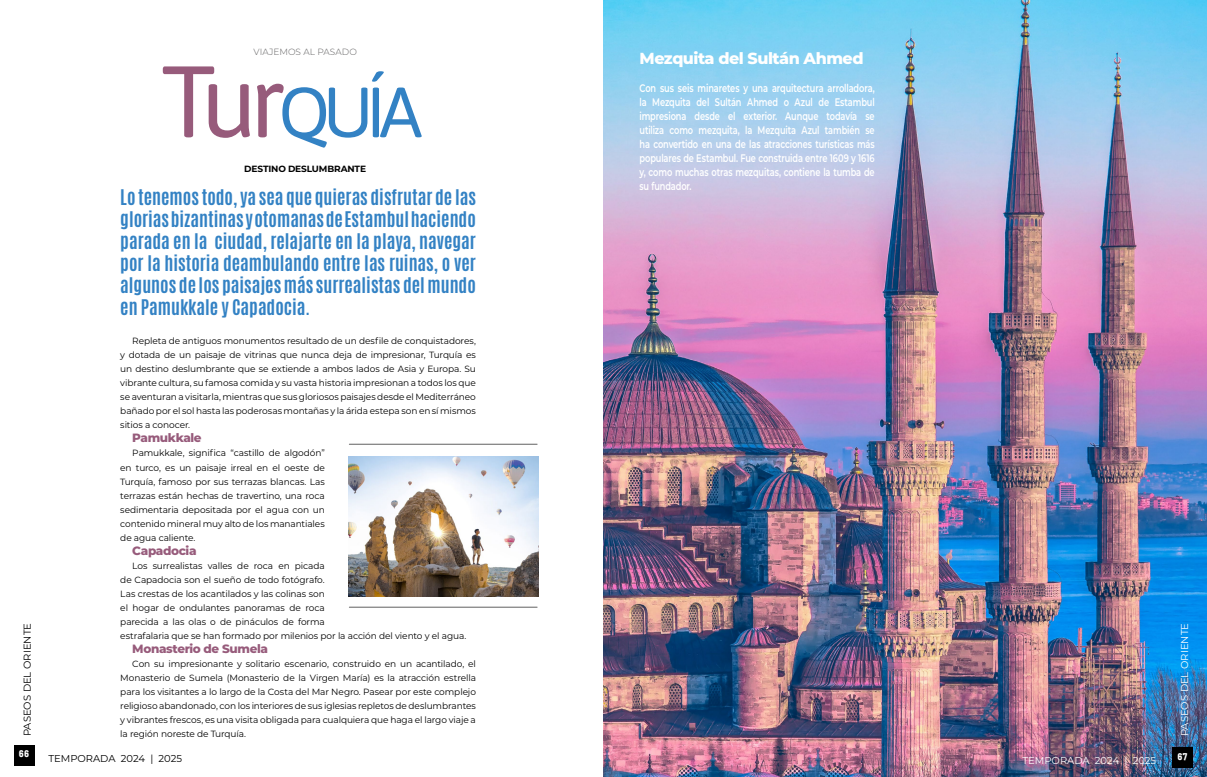
<style>
.page{position:relative;width:1207px;height:777px;background:#fff}
.page>*{position:absolute;margin:0;border:0;box-sizing:border-box;transform-origin:0 0}
.t1{font:70.7px "Asap";color:#3382c4}
.t2{font:700 18px/22px "Antonio";color:#3382c4;text-align:justify}
.t3{font:800 16px "Montserrat";letter-spacing:-.03em;color:#fff}
.t4{font:800 12px "Montserrat";letter-spacing:-.03em;color:#975b7b}
.t5{font:600 11px/14px "Montserrat";letter-spacing:-.015em;color:#fff;text-align:justify;scale:.75 1}
.t6{font:10px "Montserrat";color:#fff}
.t7{font:10px "Montserrat";color:#000}
.t8{font:700 10px "Freeroad";color:#fff}
.t9{font:9px/14px "Montserrat";letter-spacing:-.01em;color:#000;text-align:justify}
.t10{font:700 9px "Montserrat";letter-spacing:-.015em;color:#000}
.t11{font:300 9px "Montserrat";letter-spacing:.005em;color:#616061}
.s1{font-size:101px;color:#975b7b}
</style>
<div class="page">
<img style="left:603px;top:0;width:604px;height:776px">
<hr style="left:349px;top:606px;width:188px;height:1px;background:#616061">
<hr style="left:349px;top:443px;width:188px;height:1px;background:#616061">
<img style="left:349px;top:456px;width:189px;height:140px">
<div style="left:1173px;top:747px;width:20px;height:20px;background:#000"></div>
<div style="left:14px;top:744px;width:20px;height:21px;background:#000"></div>
<p class="t7" style="left:20px;top:736px;width:115px;rotate:-90deg">PASEOS DEL ORIENTE</p>
<p class="t8" style="left:19px;top:747px;width:12px">66</p>
<p class="t11" style="left:253px;top:46px;width:105px">VIAJEMOS AL PASADO</p>
<h1 class="t1" style="left:161px;top:71px;width:263px"><span class="s1">Tur</span>quía</h1>
<p class="t10" style="left:244px;top:162px;width:123px">DESTINO DESLUMBRANTE</p>
<p class="t2" style="left:120px;top:187px;width:357px">Lo tenemos todo, ya sea que quieras disfrutar de las glorias bizantinas y otomanas de Estambul haciendo parada en la ciudad, relajarte en la playa, navegar por la historia deambulando entre las ruinas, o ver algunos de los paisajes más surrealistas del mundo en Pamukkale y Capadocia.</p>
<p class="t9" style="left:120px;top:333px;width:357px;text-indent:12px">Repleta de antiguos monumentos resultado de un desfile de conquistadores, y dotada de un paisaje de vitrinas que nunca deja de impresionar, Turquía es un destino deslumbrante que se extiende a ambos lados de Asia y Europa. Su vibrante cultura, su famosa comida y su vasta historia impresionan a todos los que se aventuran a visitarla, mientras que sus gloriosos paisajes desde el Mediterráneo bañado por el sol hasta las poderosas montañas y la árida estepa son en sí mismos sitios a conocer.</p>
<h3 class="t4" style="left:132px;top:429px;width:71px">Pamukkale</h3>
<p class="t9" style="left:120px;top:445px;width:206px;text-indent:12px">Pamukkale, significa “castillo de algodón” en turco, es un paisaje irreal en el oeste de Turquía, famoso por sus terrazas blancas. Las terrazas están hechas de travertino, una roca sedimentaria depositada por el agua con un contenido mineral muy alto de los manantiales de agua caliente.</p>
<h3 class="t4" style="left:132px;top:541px;width:66px">Capadocia</h3>
<p class="t9" style="left:120px;top:557px;width:347px;text-align:left;text-indent:12px">Los surrealistas valles de roca en picada<br>de Capadocia son el sueño de todo fotógrafo.<br>Las crestas de los acantilados y las colinas son<br>el hogar de ondulantes panoramas de roca<br>parecida a las olas o de pináculos de forma<br>estrafalaria que se han formado por milenios por la acción del viento y el agua.</p>
<h3 class="t4" style="left:132px;top:639px;width:137px">Monasterio de Sumela</h3>
<p class="t9" style="left:120px;top:655px;width:357px;text-indent:12px">Con su impresionante y solitario escenario, construido en un acantilado, el Monasterio de Sumela (Monasterio de la Virgen María) es la atracción estrella para los visitantes a lo largo de la Costa del Mar Negro. Pasear por este complejo religioso abandonado, con los interiores de sus iglesias repletos de deslumbrantes y vibrantes frescos, es una visita obligada para cualquiera que haga el largo viaje a la región noreste de Turquía.</p>
<p class="t7" style="left:48px;top:750px;width:135px">TEMPORADA 2024 | 2025</p>
<h3 class="t3" style="left:639px;top:47px;width:225px">Mezquita del Sultán Ahmed</h3>
<p class="t5" style="left:639px;top:81px;width:315px">Con sus seis minaretes y una arquitectura arrolladora, la Mezquita del Sultán Ahmed o Azul de Estambul impresiona desde el exterior. Aunque todavía se utiliza como mezquita, la Mezquita Azul también se ha convertido en una de las atracciones turísticas más populares de Estambul. Fue construida entre 1609 y 1616 y, como muchas otras mezquitas, contiene la tumba de su fundador.</p>
<p class="t6" style="left:1022px;top:753px;width:135px">TEMPORADA 2024 | 2025</p>
<p class="t6" style="left:1177px;top:736px;width:115px;rotate:-90deg">PASEOS DEL ORIENTE</p>
<p class="t8" style="left:1177px;top:750px;width:12px">67</p>
</div>
